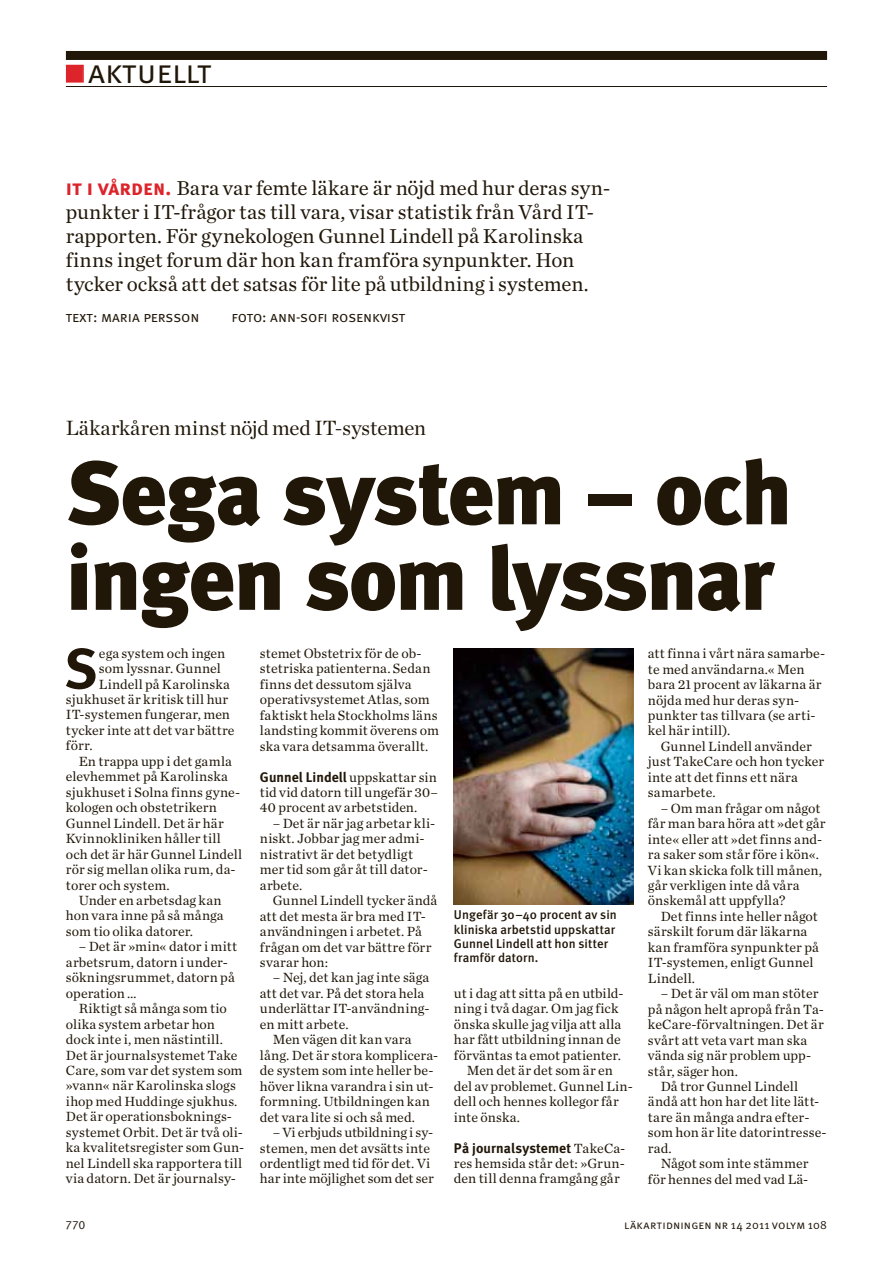
<style>
.page{position:relative;width:893px;height:1263px;background:#fff}
.page>*{position:absolute;margin:0;border:0;box-sizing:border-box;transform-origin:0 0}
.t1{font:90px/85.5px "Meta LT Black";letter-spacing:-.02em;color:#211709}
.t2{font:56.55px "Meta LT Bold";color:#211709}
.t3{font:33px "Meta LT Normal Small Caps";color:#211709}
.t4{font:21px/24px "Chronicle LT Text";color:#211709}
.t5{font:21px "Chronicle LT Deck";color:#211709}
.t6{font:15px "Meta LT Normal Small Caps";letter-spacing:-.005em;color:#211709}
.t7{font:13.95px/15.5px "Chronicle LT Text";letter-spacing:.01em;color:#211709}
.t8{font:13.95px "Meta LT Bold";letter-spacing:.01em;color:#211709}
.t9{font:12.75px/14.2px "Meta LT Medium";letter-spacing:.01em;color:#211709}
.t10{font:12px "Meta LT Normal Small Caps";letter-spacing:.015em;color:#211709}
.t11{font:12px "Meta LT Normal Utilities";color:#211709}
.s1{color:#dc242a}
.s2{font-family:"Meta LT Bold Small Caps";color:#dc242a}
.s3{font-family:"Chronicle LT Text"}
</style>
<div class="page">
<div style="left:66px;top:51px;width:761px;height:9px;background:#211709"></div>
<hr style="left:66px;top:86px;width:761px;height:1px;background:#211709">
<div style="left:66px;top:65px;width:18px;height:18px;border:2px solid #dc242a"></div>
<img style="left:454px;top:648px;width:179px;height:257px">
<h3 class="t3" style="left:66px;top:52px;width:147px"><span class="s1">■</span> aktuellt</h3>
<p class="t4" style="left:66px;top:176px;width:546px"><span class="s2">it i vården.</span> Bara var femte läkare är nöjd med hur deras syn&shy;punkter i IT-frågor tas till vara, visar statistik från Vård IT&shy;rapporten. För gynekologen Gunnel Lindell på Karolinska finns inget forum där hon kan framföra synpunkter. Hon tycker också att det satsas för lite på utbildning i systemen.</p>
<p class="t6" style="left:66px;top:308px;width:135px">text: maria persson</p>
<p class="t6" style="left:231px;top:308px;width:176px">foto: ann-sofi rosenkvist</p>
<h3 class="t5" style="left:66px;top:414px;width:362px">Läkarkåren minst nöjd med IT-systemen</h3>
<h1 class="t1" style="left:66px;top:449px;width:728px">Sega system – och ingen som lyssnar</h1>
<h2 class="t2" style="left:64px;top:635px;width:35px">S</h2>
<p class="t7" style="left:99px;top:645px;width:128px">ega system och ingen</p>
<p class="t7" style="left:99px;top:660px;width:123px">som lyssnar. Gunnel</p>
<p class="t7" style="left:99px;top:676px;width:132px">Lindell på Karolinska</p>
<p class="t7" style="left:66px;top:691px;width:164px">sjukhuset är kritisk till hur</p>
<p class="t7" style="left:66px;top:707px;width:166px">IT-systemen fungerar, men</p>
<p class="t7" style="left:66px;top:722px;width:170px">tycker inte att det var bättre</p>
<p class="t7" style="left:66px;top:738px;width:28px">förr.</p>
<p class="t7" style="left:79px;top:753px;width:155px">En trappa upp i det gamla</p>
<p class="t7" style="left:66px;top:769px;width:163px">elevhemmet på Karolinska</p>
<p class="t7" style="left:66px;top:784px;width:176px">sjukhuset i Solna finns gyne-</p>
<p class="t7" style="left:66px;top:800px;width:153px">kologen och obstetrikern</p>
<p class="t7" style="left:66px;top:815px;width:159px">Gunnel Lindell. Det är här</p>
<p class="t7" style="left:66px;top:831px;width:157px">Kvinnokliniken håller till</p>
<p class="t7" style="left:66px;top:846px;width:178px">och det är här Gunnel Lindell</p>
<p class="t7" style="left:66px;top:861px;width:171px">rör sig mellan olika rum, da-</p>
<p class="t7" style="left:66px;top:877px;width:105px">torer och system.</p>
<p class="t7" style="left:79px;top:892px;width:144px">Under en arbetsdag kan</p>
<p class="t7" style="left:66px;top:908px;width:159px">hon vara inne på så många</p>
<p class="t7" style="left:66px;top:923px;width:129px">som tio olika datorer.</p>
<p class="t7" style="left:66px;top:939px;width:173px;text-indent:13px">– Det är »min« dator i mitt arbetsrum, datorn i under&shy;sökningsrummet, datorn på operation …</p>
<p class="t7" style="left:66px;top:1001px;width:180px;text-indent:13px">Riktigt så många som tio olika system arbetar hon dock inte i, men nästintill.<br>Det är journalsystemet Take<br>Care, som var det system som »vann« när Karolinska slogs ihop med Huddinge sjukhus.<br>Det är operationsboknings&shy;systemet Orbit. Det är två oli&shy;ka kvalitetsregister som Gun&shy;nel Lindell ska rapportera till via datorn. Det är journalsy-</p>
<p class="t7" style="left:260px;top:645px;width:181px">stemet Obstetrix för de ob&shy;stetriska patienterna. Sedan finns det dessutom själva operativsystemet Atlas, som faktiskt hela Stockholms läns landsting kommit överens om ska vara detsamma överallt.</p>
<p class="t8" style="left:260px;top:768px;width:179px">Gunnel Lindell <span class="s3">uppskattar sin</span></p>
<p class="t7" style="left:260px;top:784px;width:180px">tid vid datorn till ungefär 30–<br>40 procent av arbetstiden.</p>
<p class="t7" style="left:260px;top:815px;width:177px;text-indent:13px">– Det är när jag arbetar kli&shy;niskt. Jobbar jag mer admi&shy;nistrativt är det betydligt mer tid som går åt till dator&shy;arbete.</p>
<p class="t7" style="left:260px;top:893px;width:179px;text-indent:13px">Gunnel Lindell tycker ändå att det mesta är bra med IT&shy;användningen i arbetet. På frågan om det var bättre förr svarar hon:</p>
<p class="t7" style="left:260px;top:970px;width:171px;text-indent:13px">– Nej, det kan jag inte säga att det var. På det stora hela underlättar IT-användning&shy;en mitt arbete.</p>
<p class="t7" style="left:260px;top:1032px;width:180px;text-indent:13px">Men vägen dit kan vara lång. Det är stora komplicera&shy;de system som inte heller be&shy;höver likna varandra i sin ut&shy;formning. Utbildningen kan det vara lite si och så med.</p>
<p class="t7" style="left:260px;top:1124px;width:175px;text-indent:13px">– Vi erbjuds utbildning i sy&shy;stemen, men det avsätts inte ordentligt med tid för det. Vi har inte möjlighet som det ser</p>
<p class="t9" style="left:454px;top:908px;width:164px">Ungefär 30–40 procent av sin kliniska arbetstid uppskattar<br>Gunnel Lindell att hon sitter framför datorn.</p>
<p class="t7" style="left:454px;top:985px;width:171px">ut i dag att sitta på en utbild-</p>
<p class="t7" style="left:454px;top:1001px;width:166px">ning i två dagar. Om jag fick</p>
<p class="t7" style="left:454px;top:1016px;width:169px">önska skulle jag vilja att alla</p>
<p class="t7" style="left:454px;top:1032px;width:168px">har fått utbildning innan de</p>
<p class="t7" style="left:454px;top:1047px;width:169px">förväntas ta emot patienter.</p>
<p class="t7" style="left:467px;top:1063px;width:148px">Men det är det som är en</p>
<p class="t7" style="left:454px;top:1078px;width:180px">del av problemet. Gunnel Lin-</p>
<p class="t7" style="left:454px;top:1094px;width:166px">dell och hennes kollegor får</p>
<p class="t7" style="left:454px;top:1109px;width:68px">inte önska.</p>
<p class="t8" style="left:454px;top:1139px;width:173px">På journalsystemet <span class="s3">TakeCa-</span></p>
<p class="t7" style="left:454px;top:1155px;width:172px">res hemsida står det: »Grun&shy;den till denna framgång går</p>
<p class="t7" style="left:648px;top:646px;width:179px">att finna i vårt nära samarbe&shy;te med användarna.« Men bara 21 procent av läkarna är nöjda med hur deras syn&shy;punkter tas tillvara (se arti&shy;kel här intill).</p>
<p class="t7" style="left:648px;top:738px;width:178px;text-indent:13px">Gunnel Lindell använder just TakeCare och hon tycker inte att det finns ett nära samarbete.</p>
<p class="t7" style="left:648px;top:800px;width:179px;text-indent:13px">– Om man frågar om något får man bara höra att »det går inte« eller att »det finns and&shy;ra saker som står före i kön«.<br>Vi kan skicka folk till månen, går verkligen inte då våra önskemål att uppfylla?</p>
<p class="t7" style="left:648px;top:908px;width:172px;text-indent:13px">Det finns inte heller något särskilt forum där läkarna kan framföra synpunkter på<br>IT-systemen, enligt Gunnel<br>Lindell.</p>
<p class="t7" style="left:661px;top:986px;width:159px">– Det är väl om man stöter</p>
<p class="t7" style="left:648px;top:1001px;width:177px">på någon helt apropå från Ta-</p>
<p class="t7" style="left:648px;top:1016px;width:177px">keCare-förvaltningen. Det är</p>
<p class="t7" style="left:648px;top:1032px;width:161px">svårt att veta vart man ska</p>
<p class="t7" style="left:648px;top:1047px;width:165px">vända sig när problem upp-</p>
<p class="t7" style="left:648px;top:1063px;width:92px">står, säger hon.</p>
<p class="t7" style="left:661px;top:1078px;width:139px">Då tror Gunnel Lindell</p>
<p class="t7" style="left:648px;top:1094px;width:173px">ändå att hon har det lite lät -</p>
<p class="t7" style="left:648px;top:1109px;width:163px">tare än många andra efter-</p>
<p class="t7" style="left:648px;top:1125px;width:180px">som hon är lite datorintresse-</p>
<p class="t7" style="left:648px;top:1140px;width:25px">rad.</p>
<p class="t7" style="left:661px;top:1156px;width:149px">Något som inte stämmer</p>
<p class="t7" style="left:648px;top:1171px;width:162px">för hennes del med vad Lä-</p>
<p class="t11" style="left:66px;top:1218px;width:21px">770</p>
<p class="t10" style="left:624px;top:1218px;width:204px">läkartidningen nr 14 2011 volym 108</p>
</div>
